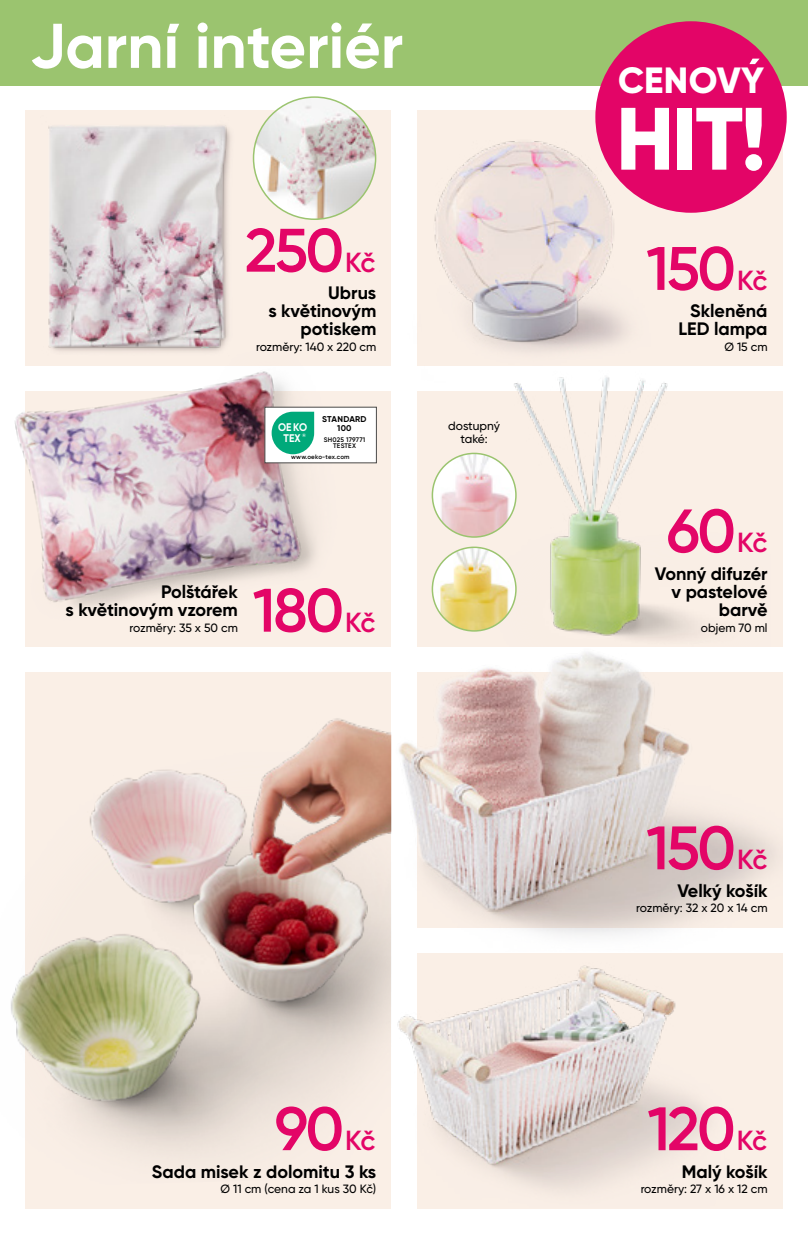
<style>
.page{position:relative;width:808px;height:1234px;background:#fff}
.page>*{position:absolute;margin:0;border:0;box-sizing:border-box;transform-origin:0 0}
.t1{font:800 88.2px "Gilroy";color:#fff}
.t2{font:700 63px "Gilroy";color:#fff}
.t3{font:600 61.2px "Gilroy";letter-spacing:-.04em;color:#e30567}
.t4{font:800 36.45px "Gilroy";letter-spacing:.01em;color:#fff}
.t5{font:700 18px/18px "Gilroy";color:#000;text-align:right}
.t6{font:500 12px/13.5px "Gilroy";color:#000;text-align:center}
.t7{font:700 11.1px/10.9px "Gilroy";color:#fff;text-align:center;scale:.92 1}
.t8{font:700 8.4px/8.7px "Gilroy";letter-spacing:.03em;color:#000;text-align:center}
.t9{font:600 6.6px/6.6px "Gilroy";letter-spacing:.03em;color:#000;text-align:center}
.t10{font:600 6.3px "Gilroy";letter-spacing:.03em;color:#000}
.t11{font:700 4.95px "Gilroy";color:#fff}
.s1{font-size:27.6px}
</style>
<div class="page">
<div style="left:26px;top:672px;width:365px;height:536px;background:#faefe6"></div>
<div style="left:417px;top:391px;width:365px;height:255px;background:#faefe6"></div>
<div style="left:26px;top:391px;width:365px;height:255px;background:#faefe6"></div>
<div style="left:26px;top:110px;width:365px;height:255px;background:#faefe6"></div>
<div style="left:417px;top:111px;width:365px;height:255px;background:#faefe6"></div>
<div style="left:417px;top:952px;width:365px;height:255px;background:#faefe6"></div>
<div style="left:0;top:0;width:808px;height:85px;background:#9bc46f"></div>
<img style="left:11px;top:682px;width:366px;height:504px">
<img style="left:48px;top:125px;width:183px;height:215px">
<img style="left:434px;top:141px;width:225px;height:211px">
<img style="left:374px;top:630px;width:408px;height:321px">
<img style="left:377px;top:951px;width:359px;height:239px">
<img style="left:15px;top:340px;width:341px;height:288px">
<img style="left:480px;top:377px;width:290px;height:269px">
<div style="left:595px;top:21px;width:192px;height:192px;background:#e30567;border-radius:50%"></div>
<svg style="left:749px;top:59px;width:10px;height:5px"></svg>
<img style="left:432px;top:547px;width:84px;height:83px;border-radius:42px">
<div style="left:432px;top:546px;width:85px;height:85px;border:2px solid #9bc46f;border-radius:50%"></div>
<img style="left:432px;top:453px;width:84px;height:84px;border-radius:42px">
<div style="left:432px;top:452px;width:85px;height:85px;border:2px solid #9bc46f;border-radius:50%"></div>
<img style="left:253px;top:97px;width:123px;height:122px;border-radius:61px">
<div style="left:253px;top:96px;width:123px;height:124px;border:2px solid #9bc46f;border-radius:50%"></div>
<div style="left:264px;top:406px;width:113px;height:57px;background:#fff;border:1px solid #4a4a49"></div>
<div style="left:272px;top:411px;width:42px;height:43px;background:#00a97a;border-radius:21px"></div>
<h2 class="t2" style="left:30px;top:6px;width:375px">Jarní interiér</h2>
<h3 class="t3" style="left:245px;top:212px;width:132px">250<span class="s1">Kč</span></h3>
<p class="t5" style="left:268px;top:284px;width:109px">Ubrus<br>s květinovým potiskem</p>
<p class="t6" style="left:256px;top:340px;width:122px">rozměry: 140 x 220 cm</p>
<p class="t8" style="left:322px;top:414px;width:46px">STANDARD<br>100</p>
<p class="t9" style="left:324px;top:436px;width:43px">SH025 179771<br>TESTEX</p>
<p class="t10" style="left:291px;top:453px;width:60px">www.oeko-tex.com</p>
<p class="t7" style="left:278px;top:421px;width:33px">OEKO<br>TEX</p>
<p class="t11" style="left:302px;top:432px;width:5px">®</p>
<p class="t5" style="left:66px;top:582px;width:174px">Polštářek<br>s květinovým vzorem</p>
<p class="t6" style="left:130px;top:620px;width:110px">rozměry: 35 x 50 cm</p>
<h3 class="t3" style="left:253px;top:572px;width:124px">180<span class="s1">Kč</span></h3>
<p class="t6" style="left:448px;top:418px;width:53px">dostupný také:</p>
<h3 class="t4" style="left:618px;top:58px;width:148px">CENOVY</h3>
<h1 class="t1" style="left:616px;top:83px;width:152px">HIT!</h1>
<h3 class="t3" style="left:646px;top:230px;width:123px">150<span class="s1">Kč</span></h3>
<p class="t5" style="left:678px;top:302px;width:91px">Skleněná<br>LED lampa</p>
<p class="t6" style="left:724px;top:340px;width:45px">Ø 15 cm</p>
<h3 class="t3" style="left:666px;top:493px;width:102px">60<span class="s1">Kč</span></h3>
<p class="t5" style="left:655px;top:564px;width:114px">Vonný difuzér v pastelové barvě</p>
<p class="t6" style="left:701px;top:620px;width:68px">objem 70 ml</p>
<h3 class="t3" style="left:646px;top:809px;width:123px">150<span class="s1">Kč</span></h3>
<p class="t5" style="left:677px;top:881px;width:92px">Velký košík</p>
<p class="t6" style="left:636px;top:901px;width:133px">rozměry: 32 x 20 x 14 cm</p>
<h3 class="t3" style="left:275px;top:1090px;width:102px">90<span class="s1">Kč</span></h3>
<h3 class="t3" style="left:647px;top:1090px;width:121px">120<span class="s1">Kč</span></h3>
<p class="t5" style="left:152px;top:1161px;width:226px">Sada misek z dolomitu 3 ks</p>
<p class="t6" style="left:221px;top:1181px;width:157px">Ø 11 cm (cena za 1 kus 30 Kč)</p>
<p class="t5" style="left:682px;top:1161px;width:87px">Malý košík</p>
<p class="t6" style="left:641px;top:1181px;width:128px">rozměry: 27 x 16 x 12 cm</p>
</div>
